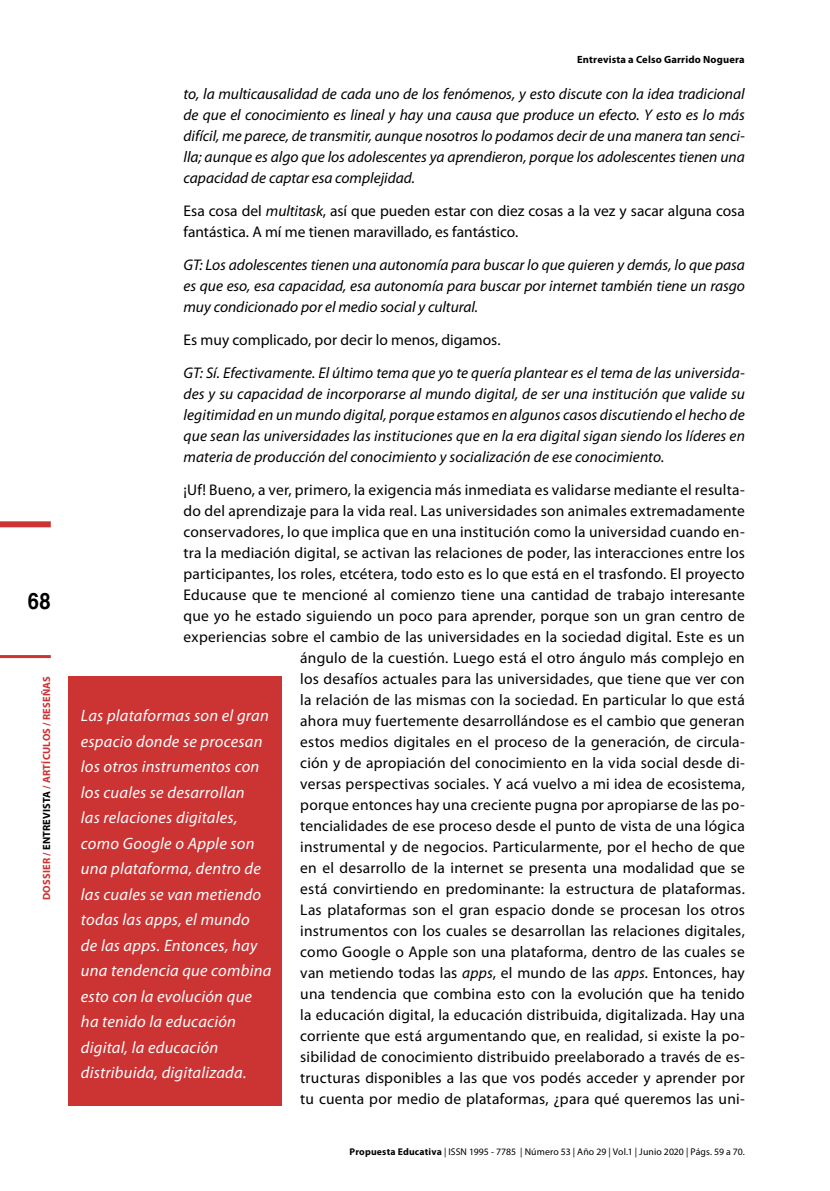
<style>
.page{position:relative;width:830px;height:1191px;background:#fff}
.page>*{position:absolute;margin:0;border:0;box-sizing:border-box;transform-origin:0 0}
.t1{font:700 22.5px "Helvetica";color:#000;scale:.9 1}
.t2{font:italic 16.5px/25.5px "Myriad Pro";letter-spacing:.015em;color:#fff}
.t3{font:15.45px/21px "Myriad Pro";letter-spacing:.015em;color:#000}
.t4{font:italic 15.45px/21px "Myriad Pro";color:#000;text-align:justify}
.t5{font:700 10.5px "Myriad Pro";letter-spacing:.015em;color:#c33}
.t6{font:700 10.5px "Myriad Pro";letter-spacing:.015em;color:#000}
.t7{font:9.75px "Myriad Pro";letter-spacing:.01em;color:#000}
.s1{color:#000}
.s2{font-style:italic}
.s3{font-weight:700}
</style>
<div class="page">
<hr style="left:0;top:655px;width:51px;height:3px;background:#c33">
<div style="left:0;top:521px;width:51px;height:6px;background:#c33"></div>
<div style="left:69px;top:676px;width:213px;height:430px;background:#c33"></div>
<h1 class="t1" style="left:28px;top:583px;width:27px">68</h1>
<p class="t5" style="left:40px;top:900px;width:225px;rotate:-90deg">DOSSIER / <span class="s1">ENTREVISTA</span> / ARTÍCULOS / RESEÑAS</p>
<p class="t6" style="left:576px;top:53px;width:169px">Entrevista a Celso Garrido Noguera</p>
<p class="t4" style="left:183px;top:83px;width:562px">to, la multicausalidad de cada uno de los fenómenos, y esto discute con la idea tradicional de que el conocimiento es lineal y hay una causa que produce un efecto. Y esto es lo más difícil, me parece, de transmitir, aunque nosotros lo podamos decir de una manera tan senci&shy;lla; aunque es algo que los adolescentes ya aprendieron, porque los adolescentes tienen una capacidad de captar esa complejidad.</p>
<p class="t3" style="left:183px;top:200px;width:562px">Esa cosa del <span class="s2">multitask</span>, así que pueden estar con diez cosas a la vez y sacar alguna cosa fantástica. A mí me tienen maravillado, es fantástico.</p>
<p class="t4" style="left:183px;top:254px;width:562px">GT: Los adolescentes tienen una autonomía para buscar lo que quieren y demás, lo que pasa es que eso, esa capacidad, esa autonomía para buscar por internet también tiene un rasgo muy condicionado por el medio social y cultural.</p>
<p class="t3" style="left:183px;top:329px;width:318px">Es muy complicado, por decir lo menos, digamos.</p>
<p class="t4" style="left:183px;top:362px;width:562px">GT: Sí. Efectivamente. El último tema que yo te quería plantear es el tema de las universida&shy;des y su capacidad de incorporarse al mundo digital, de ser una institución que valide su legitimidad en un mundo digital, porque estamos en algunos casos discutiendo el hecho de que sean las universidades las instituciones que en la era digital sigan siendo los líderes en materia de producción del conocimiento y socialización de ese conocimiento.</p>
<p class="t3" style="left:183px;top:479px;width:562px;text-align:right">¡Uf! Bueno, a ver, primero, la exigencia más inmediata es validarse mediante el resulta&shy;do del aprendizaje para la vida real. Las universidades son animales extremadamente conservadores, lo que implica que en una institución como la universidad cuando en&shy;tra la mediación digital, se activan las relaciones de poder, las interacciones entre los participantes, los roles, etcétera, todo esto es lo que está en el trasfondo. El proyecto Educause que te mencioné al comienzo tiene una cantidad de trabajo interesante que yo he estado siguiendo un poco para aprender, porque son un gran centro de experiencias sobre el cambio de las universidades en la sociedad digital. Este es un ángulo de la cuestión. Luego está el otro ángulo más complejo en<br>los desafíos actuales para las universidades, que tiene que ver con<br>la relación de las mismas con la sociedad. En particular lo que está<br>ahora muy fuertemente desarrollándose es el cambio que generan<br>estos medios digitales en el proceso de la generación, de circula-<br>ción y de apropiación del conocimiento en la vida social desde di-<br>versas perspectivas sociales. Y acá vuelvo a mi idea de ecosistema,<br>porque entonces hay una creciente pugna por apropiarse de las po-<br>tencialidades de ese proceso desde el punto de vista de una lógica<br>instrumental y de negocios. Particularmente, por el hecho de que<br>en el desarrollo de la internet se presenta una modalidad que se<br>está convirtiendo en predominante: la estructura de plataformas.<br>Las plataformas son el gran espacio donde se procesan los otros<br>instrumentos con los cuales se desarrollan las relaciones digitales,<br>como Google o Apple son una plataforma, dentro de las cuales se<br>van metiendo todas las <span class="s2">apps</span>, el mundo de las <span class="s2">apps</span>. Entonces, hay<br>una tendencia que combina esto con la evolución que ha tenido<br>la educación digital, la educación distribuida, digitalizada. Hay una<br>corriente que está argumentando que, en realidad, si existe la po-<br>sibilidad de conocimiento distribuido preelaborado a través de es-<br>tructuras disponibles a las que vos podés acceder y aprender por<br>tu cuenta por medio de plataformas, ¿para qué queremos las uni-</p>
<p class="t2" style="left:81px;top:703px;width:192px">Las plataformas son el gran espacio donde se procesan los otros instrumentos con los cuales se desarrollan<br>las relaciones digitales, como Google o Apple son una plataforma, dentro de las cuales se van metiendo todas las apps, el mundo<br>de las apps. Entonces, hay una tendencia que combina esto con la evolución que ha tenido la educación digital, la educación distribuida, digitalizada.</p>
<p class="t7" style="left:349px;top:1146px;width:397px"><span class="s3">Propuesta Educativa</span> | ISSN 1995 - 7785 | Número 53 | Año 29 | Vol.1 | Junio 2020 | Págs. 59 a 70.</p>
</div>
